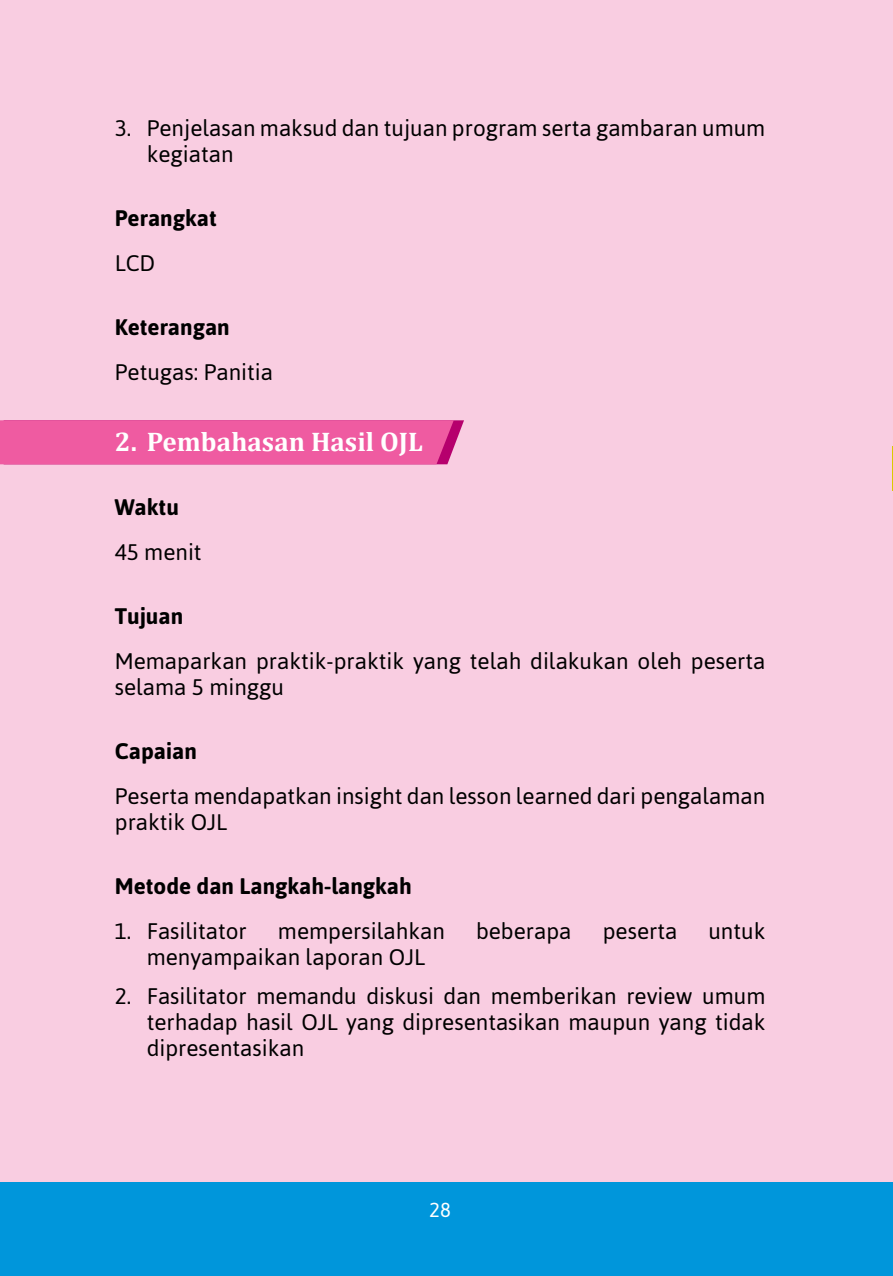
<style>
.page{position:relative;width:893px;height:1276px;background:#fff}
.page>*{position:absolute;margin:0;border:0;box-sizing:border-box;transform-origin:0 0}
.t1{font:700 27px "Cambria";color:#fff}
.t2{font:22.5px/45px "Asap";color:#000}
.t3{font:700 22.5px/45px "Asap";color:#000}
.t4{font:20.25px "Asap";color:#fff}
.s1{font-weight:400}
.s2{font-weight:700}
</style>
<div class="page">
<div style="left:0;top:1182px;width:893px;height:94px;background:#0096db"></div>
<div style="left:0;top:0;width:893px;height:1182px;background:#f9cde1"></div>
<hr style="left:892px;top:446px;width:1px;height:44px;background:#daca00">
<div style="left:0;top:420px;width:464px;height:44px;background:#ef5ba1"></div>
<p class="t2" style="left:147px;top:115px;width:620px;line-height:25.9px;text-indent:-32px">3. Penjelasan maksud dan tujuan program serta gambaran umum kegiatan</p>
<p class="t3" style="left:115px;top:195px;width:103px">Perangkat<br><span class="s1">LCD</span></p>
<p class="t2" style="left:115px;top:304px;width:160px"><span class="s2">Keterangan<br></span>Petugas: Panitia</p>
<p class="t1" style="left:115px;top:422px;width:310px">2. Pembahasan Hasil OJL</p>
<p class="t2" style="left:115px;top:484px;width:88px"><span class="s2">Waktu<br></span>45 menit</p>
<p class="t2" style="left:115px;top:593px;width:652px"><span class="s2">Tujuan<br></span>Memaparkan praktik-praktik yang telah dilakukan oleh peserta</p>
<p class="t2" style="left:115px;top:664px;width:171px">selama 5 minggu</p>
<p class="t2" style="left:115px;top:728px;width:652px"><span class="s2">Capaian<br></span>Peserta mendapatkan insight dan lesson learned dari pengalaman</p>
<p class="t2" style="left:115px;top:799px;width:114px">praktik OJL</p>
<p class="t3" style="left:115px;top:863px;width:299px">Metode dan Langkah-langkah</p>
<p class="t2" style="left:115px;top:908px;width:134px">1. Fasilitator</p>
<p class="t2" style="left:278px;top:908px;width:168px">mempersilahkan</p>
<p class="t2" style="left:476px;top:908px;width:97px">beberapa</p>
<p class="t2" style="left:603px;top:908px;width:76px">peserta</p>
<p class="t2" style="left:708px;top:908px;width:59px">untuk</p>
<p class="t2" style="left:147px;top:934px;width:280px">menyampaikan laporan OJL</p>
<p class="t2" style="left:147px;top:982px;width:620px;line-height:25.9px;text-align:justify;text-indent:-32px">2. Fasilitator memandu diskusi dan memberikan review umum terhadap hasil OJL yang dipresentasikan maupun yang tidak dipresentasikan</p>
<p class="t4" style="left:429px;top:1198px;width:23px">28</p>
</div>
